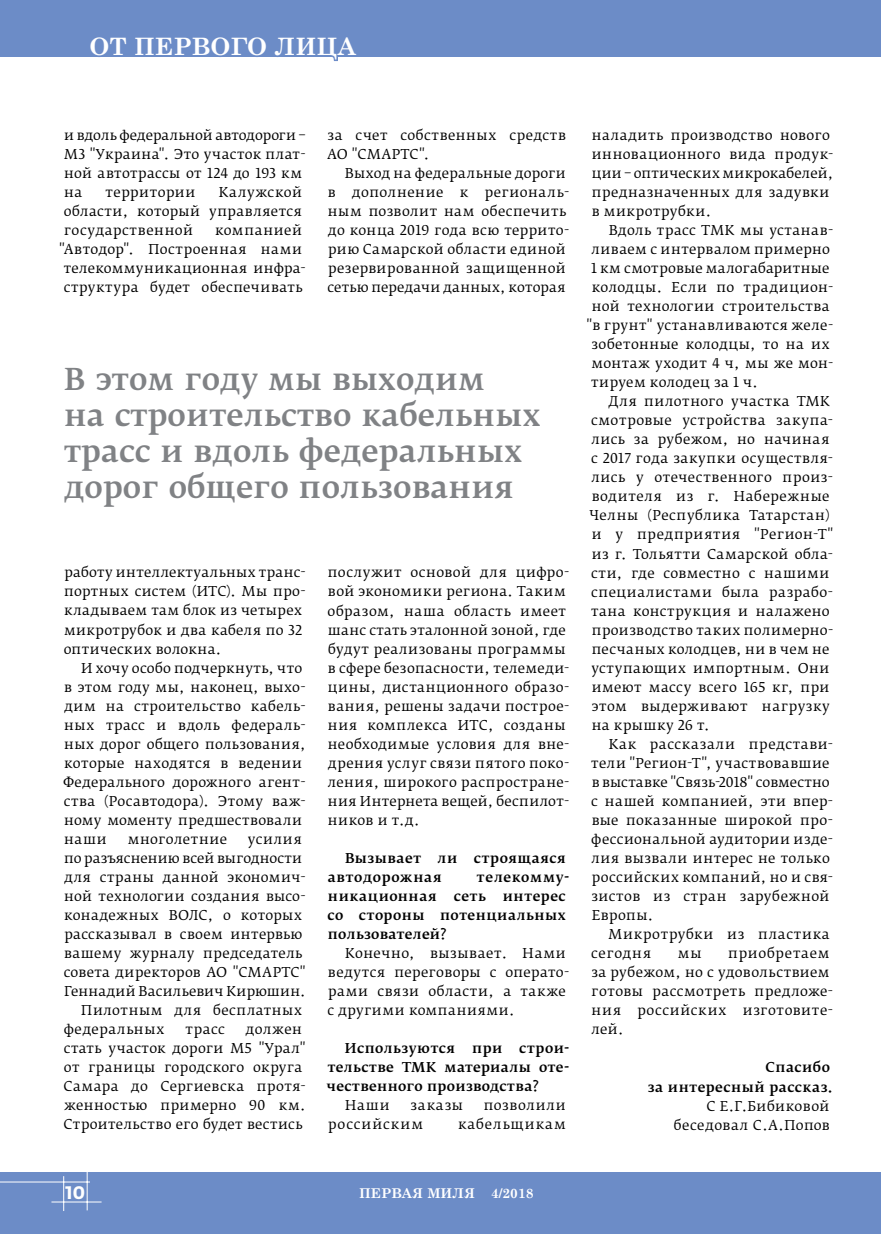
<style>
.page{position:relative;width:881px;height:1234px;background:#fff}
.page>*{position:absolute;margin:0;border:0;box-sizing:border-box;transform-origin:0 0}
.t1{font:500 30px/36px "Fedra Serif B Pro";letter-spacing:.005em;color:#808285}
.t2{font:700 24px "Century Schoolbook";color:#fff}
.t3{font:700 18px "Fedra Sans Pro";color:#fff}
.t4{font:13.5px/19px "Fedra Serif B Pro";letter-spacing:.03em;color:#000}
.t5{font:500 13.5px/19px "Fedra Serif B Pro";letter-spacing:.035em;color:#000;text-align:justify}
.t6{font:13.5px "Fedra Serif B Pro";letter-spacing:.05em;color:#000}
.t7{font:13.5px "Fedra Serif B Pro";letter-spacing:.005em;color:#000}
.t8{font:13.5px "Fedra Serif B Pro";color:#000}
.t9{font:13.5px "Fedra Serif B Pro";letter-spacing:.07em;color:#000}
.t10{font:700 13.5px "Century Schoolbook";color:#fff}
.t11{font:13.5px "Fedra Serif B Pro";letter-spacing:.06em;color:#000}
</style>
<div class="page">
<div style="left:0;top:0;width:880px;height:57px;background:#6c8cc7"></div>
<div style="left:0;top:1172px;width:880px;height:61px;background:#6c8cc7"></div>
<hr style="left:51px;top:1201px;width:50px;height:1px;background:#fff">
<hr style="left:87px;top:1171px;width:1px;height:39px;background:#fff">
<hr style="left:63px;top:1175px;width:1px;height:35px;background:#fff">
<hr style="left:0;top:1181px;width:90px;height:1px;background:#fff">
<h2 class="t2" style="left:89px;top:28px;width:268px">От Первого ЛИЦА</h2>
<p class="t4" style="left:64px;top:125px;width:243px">и вдоль федеральной автодороги –<br>М3 "Украина". Это участок плат&shy;ной автотрассы от 124 до 193 км на</p>
<p class="t4" style="left:64px;top:182px;width:240px;text-align:justify;text-indent:155px">Калужской области, который управляется государственной</p>
<p class="t4" style="left:105px;top:182px;width:92px">территории</p>
<p class="t4" style="left:59px;top:220px;width:248px;text-align:right">компанией<br>"Автодор". Построенная нами телекоммуникационная инфра&shy;структура будет обеспечивать</p>
<p class="t4" style="left:327px;top:125px;width:240px">за счет собственных средств<br>АО "СМАРТС".</p>
<p class="t4" style="left:327px;top:163px;width:243px;text-indent:17px">Выход на федеральные дороги в дополнение к региональ&shy;ным позволит нам обеспечить до конца 2019 года всю террито&shy;рию Самарской области единой резервированной защищенной сетью передачи данных, которая</p>
<h1 class="t1" style="left:64px;top:362px;width:477px">В этом году мы выходим<br>на строительство кабельных трасс и вдоль федеральных дорог общего пользования</h1>
<p class="t4" style="left:64px;top:563px;width:243px">работу интеллектуальных транс&shy;портных систем (ИТС). Мы про&shy;кладываем там блок из четырех микротрубок и два кабеля по 32 оптических волокна.</p>
<p class="t4" style="left:64px;top:658px;width:243px;text-indent:17px">И хочу особо подчеркнуть, что в этом году мы, наконец, выхо&shy;дим на строительство кабель&shy;ных трасс и вдоль федераль&shy;ных дорог общего пользования, которые находятся в ведении<br>Федерального дорожного агент&shy;ства (Росавтодора). Этому важ&shy;ному моменту предшествовали наши</p>
<p class="t4" style="left:128px;top:829px;width:101px">многолетние</p>
<p class="t4" style="left:248px;top:829px;width:56px">усилия</p>
<p class="t7" style="left:64px;top:849px;width:239px">по разъяснению всей выгодности</p>
<p class="t4" style="left:64px;top:867px;width:242px">для страны данной экономич-</p>
<p class="t4" style="left:64px;top:886px;width:243px">ной технологии создания высо-</p>
<p class="t4" style="left:64px;top:905px;width:239px">конадежных ВОЛС, о которых</p>
<p class="t4" style="left:64px;top:924px;width:239px">рассказывал в своем интервью</p>
<p class="t4" style="left:64px;top:943px;width:240px">вашему журналу председатель</p>
<p class="t4" style="left:64px;top:962px;width:243px">совета директоров АО "СМАРТС"</p>
<p class="t7" style="left:64px;top:982px;width:243px">Геннадий Васильевич Кирюшин.</p>
<p class="t4" style="left:81px;top:1000px;width:222px">Пилотным для бесплатных</p>
<p class="t4" style="left:64px;top:1019px;width:102px">федеральных</p>
<p class="t4" style="left:185px;top:1019px;width:41px">трасс</p>
<p class="t4" style="left:64px;top:1019px;width:244px;text-indent:182px">должен стать участок дороги М5 "Урал" от границы городского округа<br>Самара до Сергиевска протя&shy;женностью примерно 90 км.<br>Строительство его будет вестись</p>
<p class="t4" style="left:327px;top:563px;width:243px">послужит основой для цифро&shy;вой экономики региона. Таким образом, наша область имеет шанс стать эталонной зоной, где будут реализованы программы в сфере безопасности, телемеди&shy;цины, дистанционного образо&shy;вания, решены задачи построе&shy;ния комплекса ИТС, созданы необходимые условия для вне&shy;дрения услуг связи пятого поко&shy;ления, широкого распростране&shy;ния Интернета вещей, беспилот&shy;ников и т.д.</p>
<p class="t5" style="left:327px;top:848px;width:239px;text-indent:17px">Вызывает ли строящаяся автодорожная</p>
<p class="t5" style="left:477px;top:867px;width:94px">телекомму-</p>
<p class="t5" style="left:327px;top:886px;width:240px;text-indent:175px">интерес со стороны потенциальных пользователей?</p>
<p class="t4" style="left:327px;top:943px;width:243px;text-indent:18px">Конечно, вызывает. Нами ведутся переговоры с операто&shy;рами связи области, а также с другими компаниями.</p>
<p class="t5" style="left:326px;top:1038px;width:244px;text-indent:18px">Используются при строи&shy;тельстве ТМК материалы оте&shy;чественного производства?</p>
<p class="t4" style="left:345px;top:1095px;width:46px">Наши</p>
<p class="t4" style="left:410px;top:1095px;width:54px">заказы</p>
<p class="t4" style="left:483px;top:1095px;width:84px">позволили</p>
<p class="t9" style="left:328px;top:1115px;width:96px">российским</p>
<p class="t9" style="left:458px;top:1115px;width:109px">кабельщикам</p>
<p class="t5" style="left:328px;top:886px;width:110px">никационная</p>
<p class="t5" style="left:453px;top:886px;width:34px">сеть</p>
<p class="t4" style="left:591px;top:125px;width:243px">наладить производство нового инновационного вида продук&shy;ции – оптических микрокабелей, предназначенных для задувки в микротрубки.</p>
<p class="t4" style="left:608px;top:220px;width:226px">Вдоль трасс ТМК мы устанав-</p>
<p class="t4" style="left:591px;top:239px;width:240px">ливаем с интервалом примерно</p>
<p class="t4" style="left:591px;top:259px;width:240px">1 км смотровые малогабаритные</p>
<p class="t4" style="left:591px;top:278px;width:243px">колодцы. Если по традицион-</p>
<p class="t4" style="left:591px;top:297px;width:239px">ной технологии строительства</p>
<p class="t4" style="left:586px;top:316px;width:248px">"в грунт" устанавливаются желе-</p>
<p class="t4" style="left:591px;top:335px;width:240px">зобетонные колодцы, то на их</p>
<p class="t4" style="left:591px;top:354px;width:243px">монтаж уходит 4 ч, мы же мон-</p>
<p class="t4" style="left:591px;top:373px;width:168px">тируем колодец за 1 ч.</p>
<p class="t4" style="left:608px;top:392px;width:223px">Для пилотного участка ТМК</p>
<p class="t4" style="left:591px;top:411px;width:243px">смотровые устройства закупа-</p>
<p class="t4" style="left:591px;top:430px;width:239px">лись за рубежом, но начиная</p>
<p class="t4" style="left:591px;top:449px;width:243px">с 2017 года закупки осуществля-</p>
<p class="t4" style="left:591px;top:468px;width:242px">лись у отечественного произ-</p>
<p class="t4" style="left:591px;top:487px;width:239px">водителя из г. Набережные</p>
<p class="t4" style="left:589px;top:506px;width:242px">Челны (Республика Татарстан)</p>
<p class="t6" style="left:591px;top:526px;width:243px">и у предприятия "Регион-Т"</p>
<p class="t4" style="left:591px;top:544px;width:243px">из г. Тольятти Самарской обла-</p>
<p class="t4" style="left:591px;top:563px;width:240px">сти, где совместно с нашими</p>
<p class="t4" style="left:591px;top:582px;width:243px">специалистами была разрабо-</p>
<p class="t4" style="left:591px;top:601px;width:240px">тана конструкция и налажено</p>
<p class="t4" style="left:591px;top:620px;width:243px">производство таких полимерно-</p>
<p class="t4" style="left:591px;top:639px;width:239px">песчаных колодцев, ни в чем не</p>
<p class="t4" style="left:591px;top:658px;width:240px">уступающих импортным. Они</p>
<p class="t4" style="left:591px;top:677px;width:239px">имеют массу всего 165 кг, при</p>
<p class="t4" style="left:591px;top:696px;width:240px">этом выдерживают нагрузку</p>
<p class="t4" style="left:591px;top:715px;width:120px">на крышку 26 т.</p>
<p class="t6" style="left:608px;top:735px;width:226px">Как рассказали представи-</p>
<p class="t4" style="left:591px;top:753px;width:240px">тели "Регион-Т", участвовавшие</p>
<p class="t8" style="left:591px;top:773px;width:239px">в выставке "Связь-2018" совместно</p>
<p class="t4" style="left:591px;top:791px;width:243px">с нашей компанией, эти впер-</p>
<p class="t4" style="left:591px;top:810px;width:243px">вые показанные широкой про-</p>
<p class="t4" style="left:591px;top:829px;width:243px">фессиональной аудитории изде-</p>
<p class="t4" style="left:591px;top:848px;width:240px">лия вызвали интерес не только</p>
<p class="t4" style="left:591px;top:867px;width:242px">российских компаний, но и свя-</p>
<p class="t4" style="left:591px;top:886px;width:240px">зистов из стран зарубежной</p>
<p class="t4" style="left:591px;top:905px;width:63px">Европы.</p>
<p class="t6" style="left:608px;top:925px;width:222px">Микротрубки из пластика</p>
<p class="t11" style="left:591px;top:944px;width:61px">сегодня</p>
<p class="t4" style="left:677px;top:943px;width:25px">мы</p>
<p class="t4" style="left:591px;top:943px;width:243px;text-indent:137px">приобретаем за рубежом, но с удовольствием готовы рассмотреть предложе&shy;ния российских изготовите&shy;лей.</p>
<p class="t5" style="left:647px;top:1057px;width:187px;text-align:right">Спасибо<br>за интересный рассказ.</p>
<p class="t4" style="left:673px;top:1095px;width:157px;text-align:right">С Е.Г.Бибиковой беседовал С.А.Попов</p>
<h3 class="t3" style="left:65px;top:1180px;width:21px">10</h3>
<p class="t10" style="left:359px;top:1181px;width:176px">ПЕРВАЯ МИЛЯ 4/2018</p>
</div>
